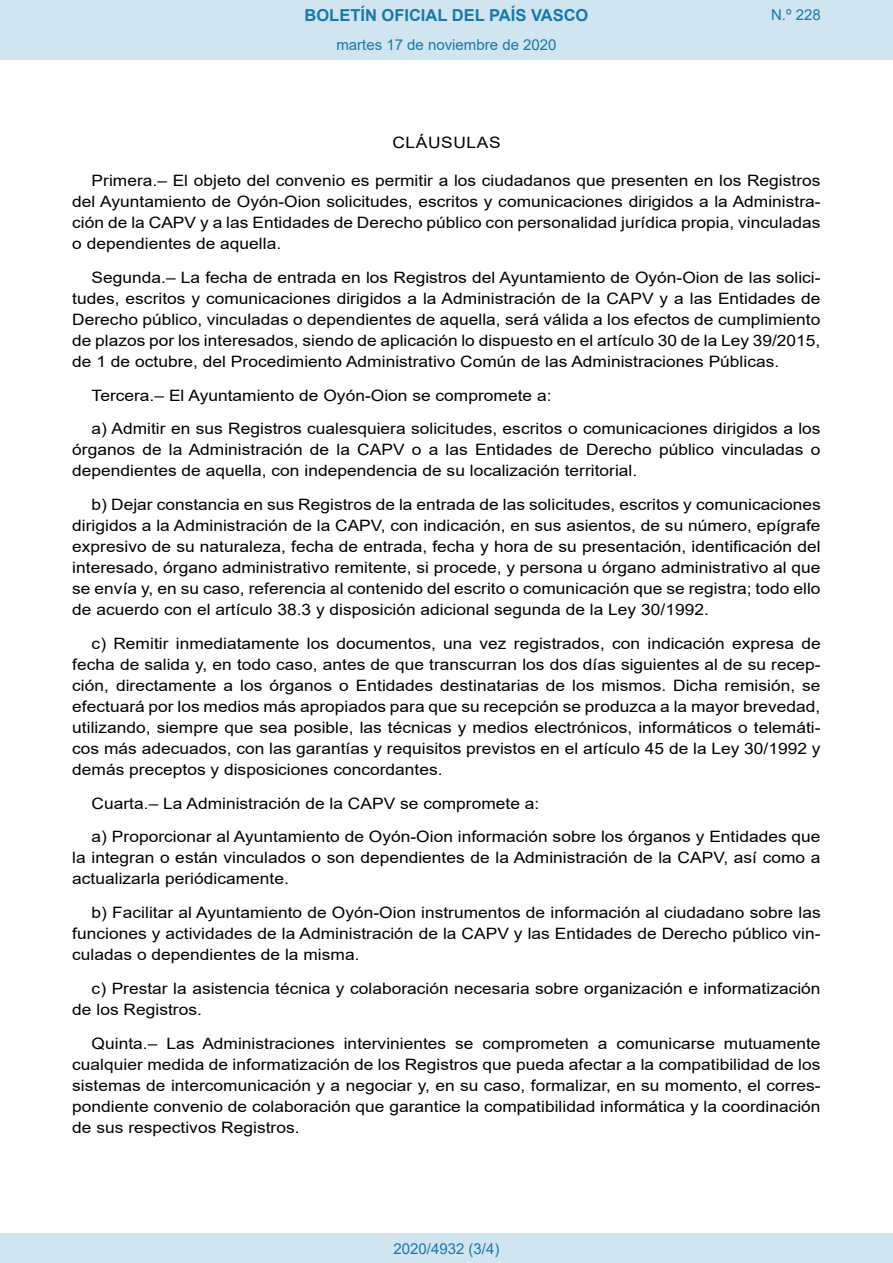
<style>
.page{position:relative;width:893px;height:1263px;background:#fff}
.page>*{position:absolute;margin:0;border:0;box-sizing:border-box;transform-origin:0 0}
.t1{font:700 16.5px "Arial";color:#1879ad}
.BOPVDetalle{font:15.6px/21px "Arial";color:#000;text-align:justify;scale:1.11 1}
.BOPVClave{font:15.6px "Arial";letter-spacing:.035em;color:#000;scale:1.11 1}
.Paginacion_Centro{font:15px "Arial";color:#1879ad}
</style>
<div class="page">
<div style="left:0;top:0;width:893px;height:60px;background:#d0e5f0"></div>
<div style="left:0;top:1233px;width:893px;height:30px;background:#d0e5f0"></div>
<p class="t1" style="left:305px;top:3px;width:285px">BOLETÍN OFICIAL DEL PAÍS VASCO</p>
<p class="Paginacion_Centro" style="left:336px;top:35px;width:222px">martes 17 de noviembre de 2020</p>
<p class="Paginacion_Centro" style="left:771px;top:5px;width:51px">N.º 228</p>
<p class="BOPVClave" style="left:392px;top:132px;width:99px">CLÁUSULAS</p>
<p class="BOPVDetalle" style="left:72px;top:170px;width:676px;text-indent:19px">Primera.– El objeto del convenio es permitir a los ciudadanos que presenten en los Registros del Ayuntamiento de Oyón-Oion solicitudes, escritos y comunicaciones dirigidos a la Administra&shy;ción de la CAPV y a las Entidades de Derecho público con personalidad jurídica propia, vinculadas o dependientes de aquella.</p>
<p class="BOPVDetalle" style="left:72px;top:267px;width:676px;text-indent:19px">Segunda.– La fecha de entrada en los Registros del Ayuntamiento de Oyón-Oion de las solici&shy;tudes, escritos y comunicaciones dirigidos a la Administración de la CAPV y a las Entidades de Derecho público, vinculadas o dependientes de aquella, será válida a los efectos de cumplimiento de plazos por los interesados, siendo de aplicación lo dispuesto en el artículo 30 de la Ley 39/2015, de 1 de octubre, del Procedimiento Administrativo Común de las Administraciones Públicas.</p>
<p class="BOPVDetalle" style="left:92px;top:385px;width:416px">Tercera.– El Ayuntamiento de Oyón-Oion se compromete a:</p>
<p class="BOPVDetalle" style="left:72px;top:418px;width:676px;text-indent:19px">a) Admitir en sus Registros cualesquiera solicitudes, escritos o comunicaciones dirigidos a los órganos de la Administración de la CAPV o a las Entidades de Derecho público vinculadas o dependientes de aquella, con independencia de su localización territorial.</p>
<p class="BOPVDetalle" style="left:72px;top:494px;width:676px;text-indent:19px">b) Dejar constancia en sus Registros de la entrada de las solicitudes, escritos y comunicaciones dirigidos a la Administración de la CAPV, con indicación, en sus asientos, de su número, epígrafe expresivo de su naturaleza, fecha de entrada, fecha y hora de su presentación, identificación del interesado, órgano administrativo remitente, si procede, y persona u órgano administrativo al que se envía y, en su caso, referencia al contenido del escrito o comunicación que se registra; todo ello de acuerdo con el artículo 38.3 y disposición adicional segunda de la Ley 30/1992.</p>
<p class="BOPVDetalle" style="left:72px;top:633px;width:676px;text-indent:19px">c) Remitir inmediatamente los documentos, una vez registrados, con indicación expresa de fecha de salida y, en todo caso, antes de que transcurran los dos días siguientes al de su recep&shy;ción, directamente a los órganos o Entidades destinatarias de los mismos. Dicha remisión, se efectuará por los medios más apropiados para que su recepción se produzca a la mayor brevedad, utilizando, siempre que sea posible, las técnicas y medios electrónicos, informáticos o telemáti&shy;cos más adecuados, con las garantías y requisitos previstos en el artículo 45 de la Ley 30/1992 y demás preceptos y disposiciones concordantes.</p>
<p class="BOPVDetalle" style="left:92px;top:793px;width:405px">Cuarta.– La Administración de la CAPV se compromete a:</p>
<p class="BOPVDetalle" style="left:72px;top:826px;width:676px;text-indent:19px">a) Proporcionar al Ayuntamiento de Oyón-Oion información sobre los órganos y Entidades que la integran o están vinculados o son dependientes de la Administración de la CAPV, así como a actualizarla periódicamente.</p>
<p class="BOPVDetalle" style="left:72px;top:902px;width:676px;text-indent:19px">b) Facilitar al Ayuntamiento de Oyón-Oion instrumentos de información al ciudadano sobre las funciones y actividades de la Administración de la CAPV y las Entidades de Derecho público vin&shy;culadas o dependientes de la misma.</p>
<p class="BOPVDetalle" style="left:72px;top:978px;width:676px;text-indent:19px">c) Prestar la asistencia técnica y colaboración necesaria sobre organización e informatización de los Registros.</p>
<p class="BOPVDetalle" style="left:72px;top:1033px;width:676px;text-indent:19px">Quinta.– Las Administraciones intervinientes se comprometen a comunicarse mutuamente cualquier medida de informatización de los Registros que pueda afectar a la compatibilidad de los sistemas de intercomunicación y a negociar y, en su caso, formalizar, en su momento, el corres&shy;pondiente convenio de colaboración que garantice la compatibilidad informática y la coordinación de sus respectivos Registros.</p>
<p class="Paginacion_Centro" style="left:393px;top:1238px;width:107px">2020/4932 (3/4)</p>
</div>
